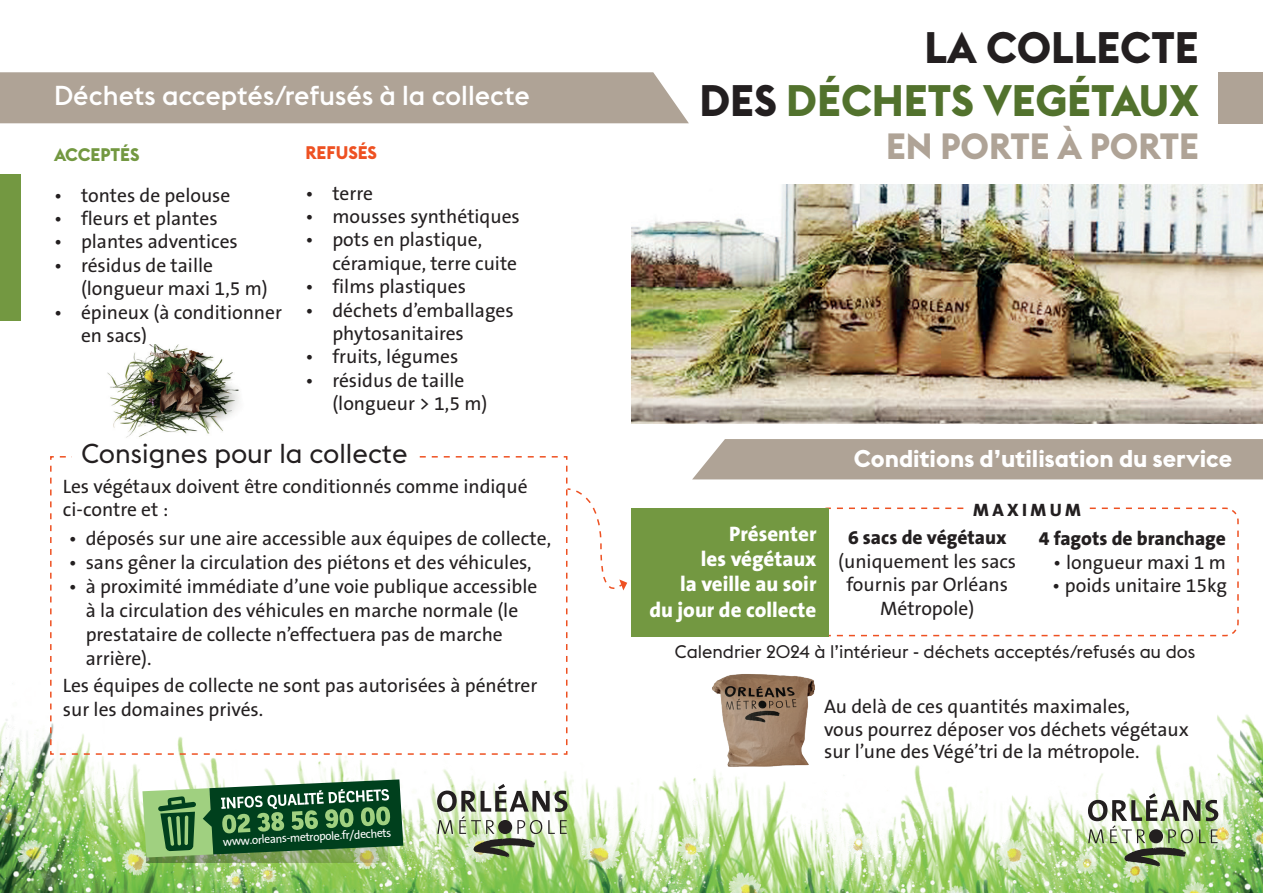
<style>
.page{position:relative;width:1263px;height:893px;background:#fff}
.page>*{position:absolute;margin:0;border:0;box-sizing:border-box;transform-origin:0 0}
.t1{font:700 43.5px/52.2px "Euclid Flex";color:#52722d;text-align:right}
.t2{font:700 36px "Euclid Flex";color:#afa396}
.t3{font:500 27px "Euclid Flex";color:#fff}
.t4{font:27px "Euclid Flex";color:#231f20}
.t5{font:700 24px "Euclid Flex";color:#fff}
.t6{font:800 21px/25.5px "The Sans B8";color:#fff;text-align:right}
.t7{font:19.5px/23.4px "The Sans B5 Plain";color:#231f20}
.t8{font:800 19.5px "The Sans B8";color:#231f20}
.t9{font:18px "Euclid Flex";color:#231f20}
.t10{font:700 18px "Euclid Flex";color:#739841}
.t11{font:800 18px "The Sans B8";letter-spacing:.19em;color:#231f20}
.t12{font:700 18px "Euclid Flex";color:#ee5122}
.t13{font:11.85px "The Sans B W5 Plain";color:#fff}
.s1{color:#231f20}
</style>
<div class="page">
<img style="left:0;top:226px;width:1263px;height:667px">
<div style="left:0;top:72px;width:689px;height:51px;background:#afa396"></div>
<div style="left:1218px;top:72px;width:45px;height:51px;background:#afa396"></div>
<svg style="left:49px;top:455px;width:519px;height:300px"></svg>
<svg style="left:814px;top:507px;width:425px;height:130px"></svg>
<div style="left:631px;top:508px;width:198px;height:128px;background:#739841"></div>
<img style="left:704px;top:666px;width:110px;height:118px">
<img style="left:631px;top:185px;width:632px;height:238px">
<div style="left:692px;top:439px;width:571px;height:40px;background:#afa396"></div>
<div style="left:965px;top:495px;width:124px;height:27px;background:#fff"></div>
<div style="left:72px;top:441px;width:345px;height:41px;background:#fff"></div>
<img style="left:106px;top:345px;width:138px;height:96px">
<svg style="left:566px;top:463px;width:61px;height:282px"></svg>
<div style="left:0;top:174px;width:20px;height:147px;background:#739841"></div>
<svg style="left:147px;top:857px;width:241px;height:6px"></svg>
<svg style="left:142px;top:779px;width:261px;height:78px;background:#528357"></svg>
<svg style="left:1088px;top:793px;width:130px;height:75px"></svg>
<svg style="left:437px;top:784px;width:130px;height:75px"></svg>
<h3 class="t3" style="left:54px;top:80px;width:477px">Déchets acceptés/refusés à la collecte</h3>
<p class="t10" style="left:54px;top:144px;width:87px">ACCEPTÉS</p>
<p class="t7" style="left:54px;top:184px;width:178px">• tontes de pelouse</p>
<p class="t7" style="left:54px;top:207px;width:165px">• fleurs et plantes</p>
<p class="t7" style="left:54px;top:231px;width:185px">• plantes adventices</p>
<p class="t7" style="left:81px;top:254px;width:188px;text-indent:-27px">• résidus de taille (longueur maxi 1,5 m)</p>
<p class="t7" style="left:81px;top:301px;width:202px;text-indent:-27px">• épineux (à conditionner en sacs)</p>
<p class="t12" style="left:305px;top:142px;width:73px">REFUSÉS</p>
<p class="t7" style="left:305px;top:182px;width:69px">• terre</p>
<p class="t7" style="left:305px;top:205px;width:216px">• mousses synthétiques</p>
<p class="t7" style="left:332px;top:229px;width:186px;text-indent:-27px">• pots en plastique, céramique, terre cuite</p>
<p class="t7" style="left:305px;top:276px;width:162px">• films plastiques</p>
<p class="t7" style="left:332px;top:299px;width:183px;text-indent:-27px">• déchets d’emballages phytosanitaires</p>
<p class="t7" style="left:305px;top:346px;width:154px">• fruits, légumes</p>
<p class="t7" style="left:332px;top:369px;width:157px;text-indent:-27px">• résidus de taille (longueur &gt; 1,5 m)</p>
<h3 class="t4" style="left:81px;top:438px;width:328px">Consignes pour la collecte</h3>
<p class="t7" style="left:63px;top:475px;width:466px">Les végétaux doivent être conditionnés comme indiqué ci-contre et :</p>
<p class="t7" style="left:69px;top:527px;width:484px">• déposés sur une aire accessible aux équipes de collecte,</p>
<p class="t7" style="left:69px;top:551px;width:464px">• sans gêner la circulation des piétons et des véhicules,</p>
<p class="t7" style="left:86px;top:575px;width:453px;line-height:24px;text-indent:-17px">• à proximité immédiate d’une voie publique accessible à la circulation des véhicules en marche normale (le prestataire de collecte n’effectuera pas de marche arrière).</p>
<p class="t7" style="left:63px;top:675px;width:476px">Les équipes de collecte ne sont pas autorisées à pénétrer sur les domaines privés.</p>
<p class="t13" style="left:222px;top:834px;width:170px;rotate:-3deg">www.orleans-metropole.fr/dechets</p>
<h1 class="t1" style="left:699px;top:22px;width:501px"><span class="s1">LA COLLECTE<br>DES</span> DÉCHETS VEGÉTAUX</h1>
<h2 class="t2" style="left:886px;top:125px;width:314px">EN PORTE À PORTE</h2>
<p class="t5" style="left:854px;top:445px;width:380px">Conditions d’utilisation du service</p>
<p class="t6" style="left:649px;top:521px;width:169px">Présenter<br>les végétaux<br>la veille au soir<br>du jour de collecte</p>
<p class="t11" style="left:973px;top:500px;width:109px">MAXIMUM</p>
<p class="t8" style="left:848px;top:527px;width:160px">6 sacs de végétaux</p>
<p class="t7" style="left:838px;top:550px;width:179px;text-align:center">(uniquement les sacs fournis par Orléans<br>Métropole)</p>
<p class="t8" style="left:1039px;top:528px;width:188px">4 fagots de branchage</p>
<p class="t7" style="left:1053px;top:551px;width:174px">• longueur maxi 1 m</p>
<p class="t7" style="left:1052px;top:574px;width:176px">• poids unitaire 15kg</p>
<p class="t9" style="left:675px;top:641px;width:522px">Calendrier 2024 à l’intérieur - déchets acceptés/refusés au dos</p>
<p class="t7" style="left:824px;top:696px;width:366px;line-height:22.5px">Au delà de ces quantités maximales,<br>vous pourrez déposer vos déchets végétaux sur l’une des Végé’tri de la métropole.</p>
</div>
